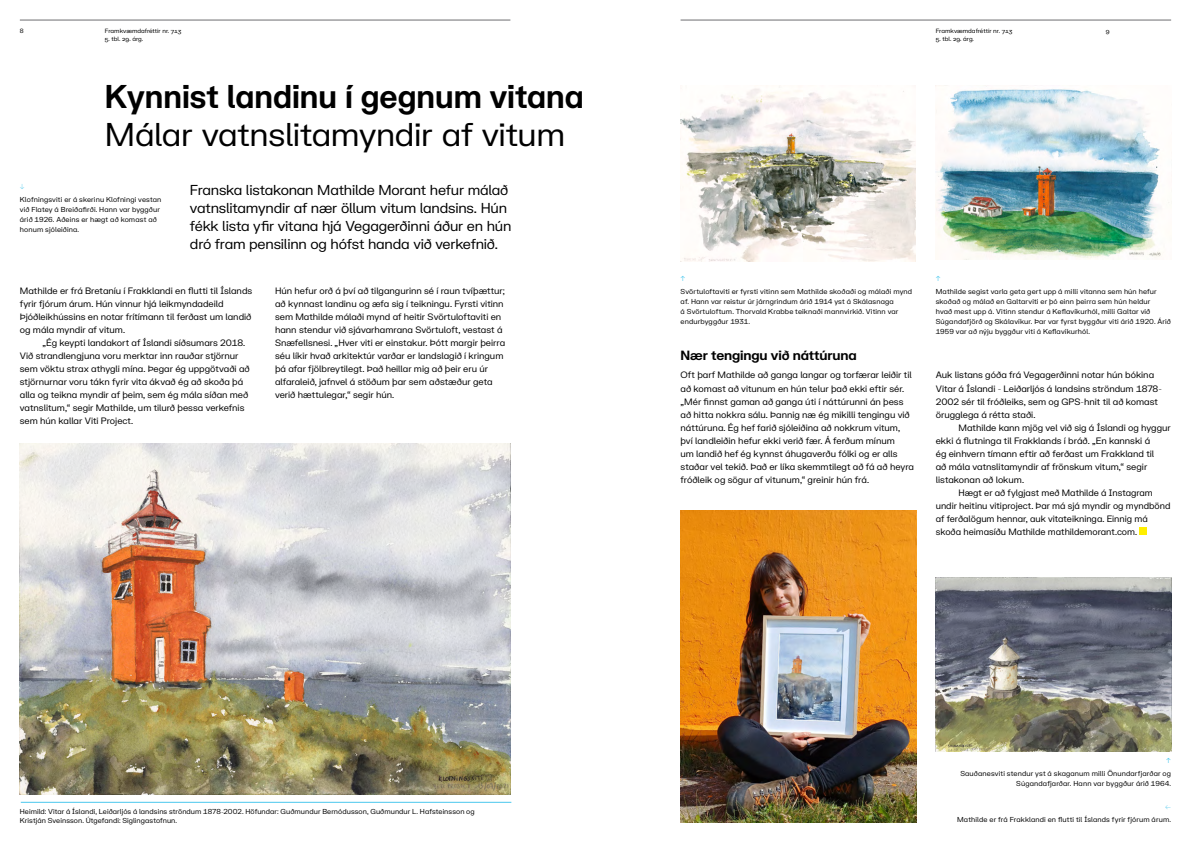
<style>
.page{position:relative;width:1191px;height:842px;background:#fff}
.page>*{position:absolute;margin:0;border:0;box-sizing:border-box;transform-origin:0 0}
.t1{font:700 32px "Vegagerdin FK Grotesk";color:#000;scale:.93 1}
.t2{font:32px "Vegagerdin FK Grotesk";letter-spacing:-.015em;color:#000}
.t3{font:14px/18px "Vegagerdin FK Grotesk";letter-spacing:-.015em;color:#000}
.t4{font:700 13px "Vegagerdin FK Grotesk";letter-spacing:-.01em;color:#000}
.t5{font:9px/13px "Vegagerdin FK Grotesk";letter-spacing:-.005em;color:#000}
.t6{font:7px/10px "Vegagerdin FK Grotesk";letter-spacing:.015em;color:#000}
.t7{font:7px "Vegagerdin FK Grotesk";color:#49c7ed}
.t8{font:900 7px "Vegagerdin FK Grotesk";color:#49c7ed}
.t9{font:6px "Vegagerdin FK Grotesk";color:#000}
</style>
<div class="page">
<hr style="left:680px;top:20px;width:491px;height:1px;background:#6d6e71">
<hr style="left:20px;top:20px;width:490px;height:1px;background:#6d6e71">
<img style="left:935px;top:85px;width:234px;height:175px">
<img style="left:680px;top:510px;width:236px;height:312px">
<img style="left:20px;top:444px;width:490px;height:350px">
<img style="left:935px;top:578px;width:236px;height:173px">
<img style="left:680px;top:85px;width:236px;height:176px">
<hr style="left:21px;top:802px;width:490px;height:1px;background:#49c7ed">
<div style="left:1139px;top:528px;width:7px;height:7px;background:#ffef00"></div>
<p class="t9" style="left:20px;top:26px;width:5px">8</p>
<p class="t9" style="left:105px;top:26px;width:78px">Framkvæmdafréttir nr. 713</p>
<p class="t9" style="left:105px;top:34px;width:40px">5. tbl. 29. árg.</p>
<h1 class="t1" style="left:105px;top:72px;width:516px">Kynnist landinu í gegnum vitana</h1>
<h1 class="t2" style="left:105px;top:111px;width:462px">Málar vatnslitamyndir af vitum</h1>
<h2 class="t3" style="left:190px;top:180px;width:323px">Franska listakonan Mathilde Morant hefur málað vatnslitamyndir af nær öllum vitum landsins. Hún fékk lista yfir vitana hjá Vegagerðinni áður en hún dró fram pensilinn og hófst handa við verkefnið.</h2>
<p class="t5" style="left:275px;top:283px;width:232px">Hún hefur orð á því að tilgangurinn sé í raun tvíþættur; að kynnast landinu og æfa sig í teikningu. Fyrsti vitinn sem Mathilde málaði mynd af heitir Svörtuloftaviti en hann stendur við sjávarhamrana Svörtuloft, vestast á Snæfellsnesi. „Hver viti er einstakur. Þótt margir þeirra séu líkir hvað arkitektúr varðar er landslagið í kringum þá afar fjölbreytilegt. Það heillar mig að þeir eru úr alfaraleið, jafnvel á stöðum þar sem aðstæður geta verið hættulegar,“ segir hún.</p>
<p class="t8" style="left:20px;top:182px;width:6px">↓</p>
<p class="t6" style="left:20px;top:194px;width:143px">Klofningsviti er á skerinu Klofningi vestan við Flatey á Breiðafirði. Hann var byggður árið 1926. Aðeins er hægt að komast að honum sjóleiðina.</p>
<p class="t5" style="left:20px;top:283px;width:234px">Mathilde er frá Bretaníu í Frakklandi en flutti til Íslands fyrir fjórum árum. Hún vinnur hjá leikmyndadeild Þjóðleikhússins en notar frítímann til ferðast um landið og mála myndir af vitum.</p>
<p class="t5" style="left:20px;top:336px;width:231px;text-indent:23px">„Ég keypti landakort af Íslandi síðsumars 2018.<br>Við strandlengjuna voru merktar inn rauðar stjörnur sem vöktu strax athygli mína. Þegar ég uppgötvaði að stjörnurnar voru tákn fyrir vita ákvað ég að skoða þá alla og teikna myndir af þeim, sem ég mála síðan með vatnslitum,“ segir Mathilde, um tilurð þessa verkefnis sem hún kallar Viti Project.</p>
<p class="t6" style="left:20px;top:806px;width:456px;line-height:9px">Heimild: Vitar á Íslandi, Leiðarljós á landsins ströndum 1878-2002. Höfundar: Guðmundur Bernódusson, Guðmundur L. Hafsteinsson og<br>Kristján Sveinsson. Útgefandi: Siglingastofnun.</p>
<p class="t9" style="left:935px;top:26px;width:78px">Framkvæmdafréttir nr. 713</p>
<p class="t9" style="left:935px;top:34px;width:40px">5. tbl. 29. árg.</p>
<p class="t9" style="left:1106px;top:26px;width:5px">9</p>
<p class="t7" style="left:680px;top:273px;width:6px">↑</p>
<p class="t6" style="left:680px;top:286px;width:233px">Svörtuloftaviti er fyrsti vitinn sem Mathilde skoðaði og málaði mynd af. Hann var reistur úr járngrindum árið 1914 yst á Skálasnaga<br>á Svörtuloftum. Thorvald Krabbe teiknaði mannvirkið. Vitinn var endurbyggður 1931.</p>
<h3 class="t4" style="left:680px;top:346px;width:178px">Nær tengingu við náttúruna</h3>
<p class="t5" style="left:680px;top:368px;width:235px">Oft þarf Mathilde að ganga langar og torfærar leiðir til að komast að vitunum en hún telur það ekki eftir sér. „Mér finnst gaman að ganga úti í náttúrunni án þess að hitta nokkra sálu. Þannig næ ég mikilli tengingu við náttúruna. Ég hef farið sjóleiðina að nokkrum vitum, því landleiðin hefur ekki verið fær. Á ferðum mínum<br>um landið hef ég kynnst áhugaverðu fólki og er alls staðar vel tekið. Það er líka skemmtilegt að fá að heyra fróðleik og sögur af vitunum,“ greinir hún frá.</p>
<p class="t7" style="left:935px;top:273px;width:6px">↑</p>
<p class="t6" style="left:935px;top:286px;width:237px">Mathilde segist varla geta gert upp á milli vitanna sem hún hefur skoðað og málað en Galtarviti er þó einn þeirra sem hún heldur<br>hvað mest upp á. Vitinn stendur á Keflavíkurhól, milli Galtar við Súgandafjörð og Skálavíkur. Þar var fyrst byggður viti árið 1920. Árið 1959 var að nýju byggður viti á Keflavíkurhól.</p>
<p class="t5" style="left:935px;top:368px;width:228px">Auk listans góða frá Vegagerðinni notar hún bókina Vitar á Íslandi - Leiðarljós á landsins ströndum 1878- 2002 sér til fróðleiks, sem og GPS-hnit til að komast örugglega á rétta staði.</p>
<p class="t5" style="left:958px;top:420px;width:214px">Mathilde kann mjög vel við sig á Íslandi og hyggur</p>
<p class="t5" style="left:935px;top:433px;width:216px">ekki á flutninga til Frakklands í bráð. „En kannski á</p>
<p class="t5" style="left:935px;top:446px;width:220px">ég einhvern tímann eftir að ferðast um Frakkland til</p>
<p class="t5" style="left:935px;top:459px;width:213px">að mála vatnslitamyndir af frönskum vitum,“ segir</p>
<p class="t5" style="left:935px;top:472px;width:90px">listakonan að lokum.</p>
<p class="t5" style="left:958px;top:485px;width:196px">Hægt er að fylgjast með Mathilde á Instagram</p>
<p class="t5" style="left:935px;top:498px;width:236px">undir heitinu vitiproject. Þar má sjá myndir og myndbönd</p>
<p class="t5" style="left:935px;top:512px;width:213px">af ferðalögum hennar, auk vitateikninga. Einnig má</p>
<p class="t5" style="left:935px;top:525px;width:203px">skoða heimasíðu Mathilde mathildemorant.com.</p>
<p class="t7" style="left:1166px;top:755px;width:6px">↑</p>
<p class="t6" style="left:960px;top:768px;width:212px;text-align:right">Sauðanesviti stendur yst á skaganum milli Önundarfjarðar og<br>Súgandafjarðar. Hann var byggður árið 1964.</p>
<p class="t7" style="left:1165px;top:801px;width:8px">←</p>
<p class="t6" style="left:957px;top:814px;width:215px">Mathilde er frá Frakklandi en flutti til Íslands fyrir fjórum árum.</p>
</div>
